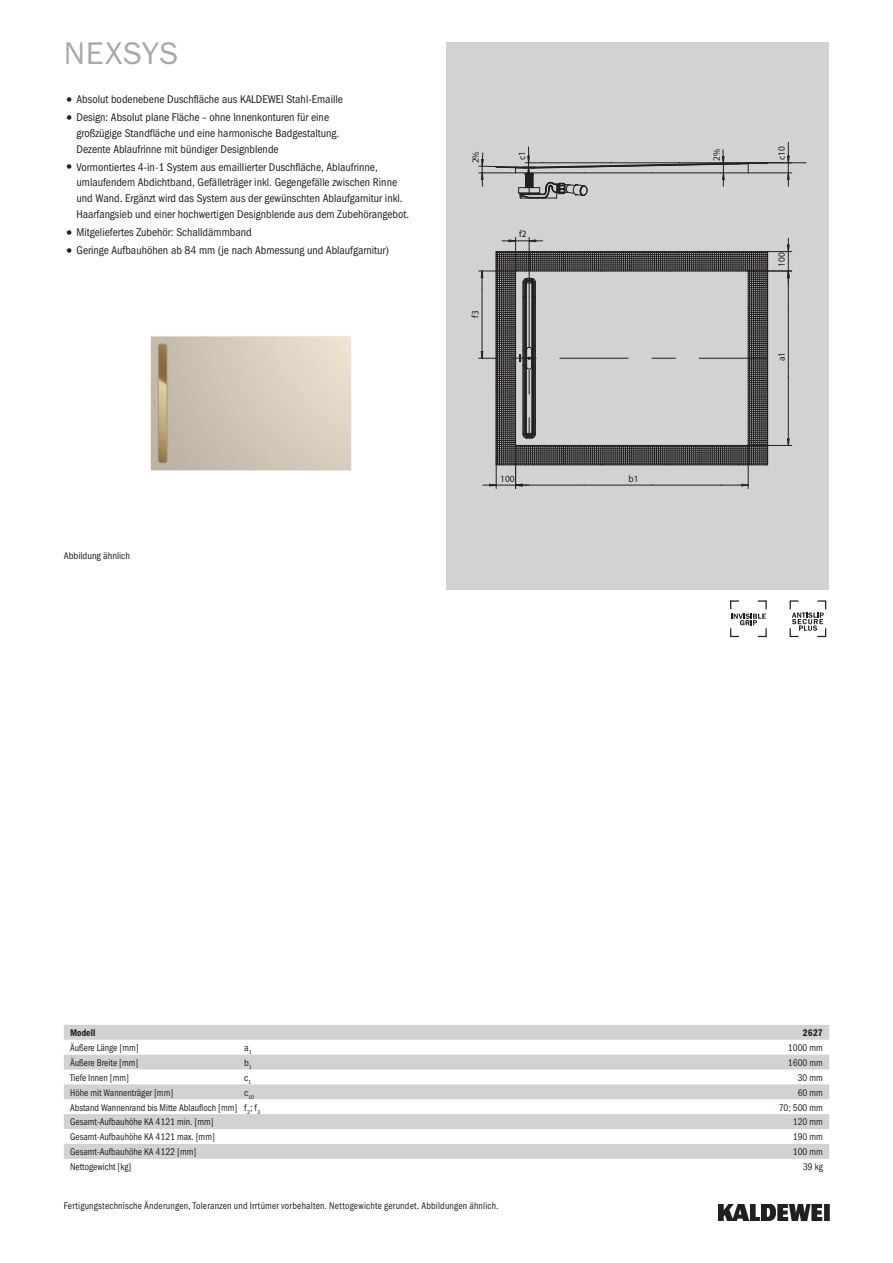
<style>
.page{position:relative;width:893px;height:1263px;background:#fff}
.page>*{position:absolute;margin:0;border:0;box-sizing:border-box;transform-origin:0 0}
.t1{font:31.5px "Franklin Gothic ITC";letter-spacing:.015em;color:#a8a9ad}
.t2{font:11.25px/15.8px "Franklin Gothic Cond ITC";color:#231f20}
.t3{font:9.75px "Franklin Gothic Cond ITC";color:#231f20;scale:.95 1}
.t4{font:9.75px "Franklin Gothic Cond ITC";letter-spacing:.025em;color:#231f20;scale:.95 1}
.t5{font:9.75px "Franklin Gothic Cond ITC";color:#231f20}
.t6{font:600 9.75px "Franklin Gothic Cond ITC";color:#231f20;scale:.95 1}
.t7{font:9.6px "Myriad Pro";color:#231f20}
.t8{font:5.7px "Franklin Gothic Cond ITC";color:#231f20}
.s1{font-size:15.75px}
</style>
<div class="page">
<img style="left:719px;top:1204px;width:110px;height:16px">
<div style="left:446px;top:43px;width:383px;height:547px;background:#d1d2d4"></div>
<svg style="left:479px;top:237px;width:313px;height:251px"></svg>
<img style="left:150px;top:336px;width:202px;height:135px">
<svg style="left:64px;top:1025px;width:765px;height:134px;fill:#d1d2d4"></svg>
<svg style="left:789px;top:600px;width:38px;height:38px"></svg>
<svg style="left:730px;top:600px;width:37px;height:38px"></svg>
<svg style="left:478px;top:142px;width:328px;height:57px"></svg>
<h1 class="t1" style="left:64px;top:34px;width:116px">NEXSYS</h1>
<p class="t2" style="left:64px;top:92px;width:281px"><span class="s1">•</span> Absolut bodenebene Duschfläche aus KALDEWEI Stahl-Emaille</p>
<p class="t2" style="left:77px;top:110px;width:264px;text-indent:-13px"><span class="s1">•</span> Design: Absolut plane Fläche – ohne Innenkonturen für eine großzügige Standfläche und eine harmonische Badgestaltung.<br>Dezente Ablaufrinne mit bündiger Designblende</p>
<p class="t2" style="left:77px;top:159px;width:334px;text-indent:-13px"><span class="s1">•</span> Vormontiertes 4-in-1 System aus emaillierter Duschfläche, Ablaufrinne, umlaufendem Abdichtband, Gefälleträger inkl. Gegengefälle zwischen Rinne und Wand. Ergänzt wird das System aus der gewünschten Ablaufgarnitur inkl.<br>Haarfangsieb und einer hochwertigen Designblende aus dem Zubehörangebot.</p>
<p class="t2" style="left:64px;top:224px;width:189px"><span class="s1">•</span> Mitgeliefertes Zubehör: Schalldämmband</p>
<p class="t2" style="left:64px;top:242px;width:327px"><span class="s1">•</span> Geringe Aufbauhöhen ab 84 mm (je nach Abmessung und Ablaufgarnitur)</p>
<p class="t5" style="left:64px;top:550px;width:68px">Abbildung ähnlich</p>
<p class="t7" style="left:469px;top:318px;width:9px;rotate:-90deg">f3</p>
<p class="t7" style="left:516px;top:160px;width:11px;rotate:-90deg">c1</p>
<p class="t7" style="left:519px;top:228px;width:9px">f2</p>
<p class="t7" style="left:500px;top:473px;width:16px">100</p>
<p class="t7" style="left:629px;top:473px;width:12px">b1</p>
<p class="t7" style="left:776px;top:160px;width:15px;rotate:-90deg">c10</p>
<p class="t7" style="left:776px;top:267px;width:16px;rotate:-90deg">100</p>
<p class="t7" style="left:776px;top:361px;width:11px;rotate:-90deg">a1</p>
<p class="t6" style="left:70px;top:1027px;width:28px">Modell</p>
<p class="t6" style="left:803px;top:1027px;width:23px">2627</p>
<p class="t3" style="left:70px;top:1042px;width:74px">Äußere Länge [mm]</p>
<p class="t5" style="left:244px;top:1042px;width:9px">a<sub>1</sub></p>
<p class="t3" style="left:788px;top:1042px;width:38px">1000 mm</p>
<p class="t3" style="left:70px;top:1057px;width:73px">Äußere Breite [mm]</p>
<p class="t5" style="left:244px;top:1057px;width:9px">b<sub>1</sub></p>
<p class="t3" style="left:788px;top:1057px;width:38px">1600 mm</p>
<p class="t3" style="left:70px;top:1072px;width:64px">Tiefe Innen [mm]</p>
<p class="t5" style="left:244px;top:1072px;width:8px">c<sub>1</sub></p>
<p class="t3" style="left:798px;top:1072px;width:28px">30 mm</p>
<p class="t3" style="left:70px;top:1087px;width:110px">Höhe mit Wannenträger [mm]</p>
<p class="t8" style="left:244px;top:1094px;width:11px"><sup>c</sup>10</p>
<p class="t3" style="left:798px;top:1087px;width:28px">60 mm</p>
<p class="t3" style="left:70px;top:1101px;width:202px">Abstand Wannenrand bis Mitte Ablaufloch [mm] f<sub>2</sub>; f<sub>3</sub></p>
<p class="t3" style="left:779px;top:1101px;width:48px">70; 500 mm</p>
<p class="t3" style="left:70px;top:1116px;width:153px">Gesamt-Aufbauhöhe KA 4121 min. [mm]</p>
<p class="t3" style="left:793px;top:1116px;width:33px">120 mm</p>
<p class="t3" style="left:70px;top:1131px;width:154px">Gesamt-Aufbauhöhe KA 4121 max. [mm]</p>
<p class="t3" style="left:793px;top:1131px;width:33px">190 mm</p>
<p class="t3" style="left:70px;top:1146px;width:134px">Gesamt-Aufbauhöhe KA 4122 [mm]</p>
<p class="t3" style="left:793px;top:1146px;width:33px">100 mm</p>
<p class="t3" style="left:70px;top:1161px;width:66px">Nettogewicht [kg]</p>
<p class="t3" style="left:803px;top:1161px;width:22px">39 kg</p>
<p class="t4" style="left:64px;top:1200px;width:459px">Fertigungstechnische Änderungen, Toleranzen und Irrtümer vorbehalten. Nettogewichte gerundet. Abbildungen ähnlich.</p>
</div>
